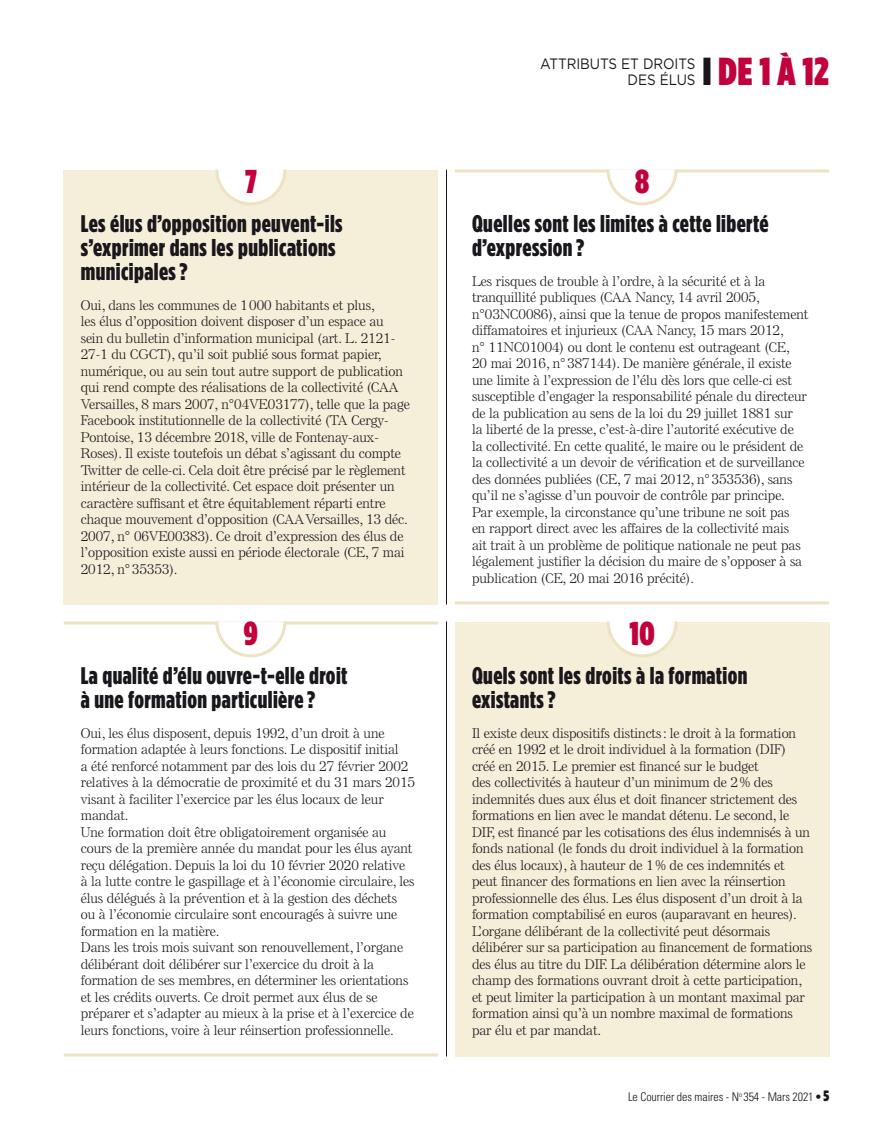
<style>
.page{position:relative;width:893px;height:1140px;background:#fff}
.page>*{position:absolute;margin:0;border:0;box-sizing:border-box;transform-origin:0 0}
.t1{font:900 39px "Gotham Condensed";color:#c1003c}
.t2{font:900 33px "Gotham Condensed";color:#c1003c}
.question_TITRE{font:900 24px/24px "Gotham Condensed";letter-spacing:.015em;color:#1a171c}
.t3{font:15px/16.5px "Gotham";letter-spacing:-.005em;color:#1a171c;text-align:right;scale:.9 1}
.question_TEXTE{font:300 13.5px/16.5px "Else NPL Std";color:#1a171c}
.t4{font:300 condensed 12px "Univers LT Std";letter-spacing:-.01em;color:#1a171c}
.s1{color:#1a171c}
.s2{font-family:"Gotham Condensed";font-weight:900;font-stretch:normal;font-size:15px}
</style>
<div class="page">
<hr style="left:446px;top:621px;width:1px;height:435px;background:#1a171c">
<hr style="left:446px;top:170px;width:1px;height:434px;background:#1a171c">
<div style="left:455px;top:621px;width:374px;height:435px;background:#f5eed9"></div>
<svg style="left:605px;top:621px;width:74px;height:36px"></svg>
<div style="left:64px;top:169px;width:374px;height:435px;background:#f5eed9"></div>
<svg style="left:214px;top:169px;width:74px;height:36px"></svg>
<hr style="left:64px;top:1053px;width:374px;height:3px;background:#ede2c1">
<hr style="left:64px;top:621px;width:374px;height:3px;background:#ede2c1">
<svg style="left:214px;top:621px;width:74px;height:37px"></svg>
<hr style="left:455px;top:601px;width:374px;height:3px;background:#ede2c1">
<hr style="left:455px;top:169px;width:374px;height:3px;background:#ede2c1">
<svg style="left:605px;top:169px;width:74px;height:37px"></svg>
<p class="t2" style="left:245px;top:161px;width:13px">7</p>
<p class="question_TITRE" style="left:81px;top:212px;width:263px">Les élus d’opposition peuvent-ils s’exprimer dans les publications municipales ?</p>
<p class="question_TEXTE" style="left:81px;top:296px;width:330px">Oui, dans les communes de 1000 habitants et plus,<br>les élus d’opposition doivent disposer d’un espace au<br>sein du bulletin d’information municipal (art. L. 2121- 27-1 du CGCT), qu’il soit publié sous format papier, numérique, ou au sein tout autre support de publication qui rend compte des réalisations de la collectivité (CAA Versailles, 8 mars 2007, n°04VE03177), telle que la page Facebook institutionnelle de la collectivité (TA Cergy-Pontoise, 13 décembre 2018, ville de Fontenay-aux-Roses). Il existe toutefois un débat s’agissant du compte Twitter de celle-ci. Cela doit être précisé par le règlement intérieur de la collectivité. Cet espace doit présenter un caractère suffisant et être équitablement réparti entre chaque mouvement d’opposition (CAA Versailles, 13 déc.<br>2007, n° 06VE00383). Ce droit d’expression des élus de l’opposition existe aussi en période électorale (CE, 7 mai 2012, n°35353).</p>
<p class="t2" style="left:244px;top:613px;width:15px">9</p>
<p class="question_TITRE" style="left:81px;top:663px;width:268px">La qualité d’élu ouvre-t-elle droit à une formation particulière ?</p>
<p class="question_TEXTE" style="left:81px;top:724px;width:336px">Oui, les élus disposent, depuis 1992, d’un droit à une formation adaptée à leurs fonctions. Le dispositif initial<br>a été renforcé notamment par des lois du 27 février 2002 relatives à la démocratie de proximité et du 31 mars 2015 visant à faciliter l’exercice par les élus locaux de leur mandat.</p>
<p class="question_TEXTE" style="left:81px;top:823px;width:335px">Une formation doit être obligatoirement organisée au cours de la première année du mandat pour les élus ayant reçu délégation. Depuis la loi du 10 février 2020 relative à la lutte contre le gaspillage et à l’économie circulaire, les élus délégués à la prévention et à la gestion des déchets ou à l’économie circulaire sont encouragés à suivre une formation en la matière.</p>
<p class="question_TEXTE" style="left:81px;top:939px;width:334px">Dans les trois mois suivant son renouvellement, l’organe délibérant doit délibérer sur l’exercice du droit à la formation de ses membres, en déterminer les orientations et les crédits ouverts. Ce droit permet aux élus de se préparer et s’adapter au mieux à la prise et à l’exercice de leurs fonctions, voire à leur réinsertion professionnelle.</p>
<p class="t3" style="left:540px;top:55px;width:174px">ATTRIBUTS ET DROITS<br>DES ÉLUS</p>
<p class="t1" style="left:703px;top:48px;width:128px"><span class="s1">I</span> DE 1 À 12</p>
<p class="t2" style="left:635px;top:161px;width:16px">8</p>
<p class="question_TITRE" style="left:472px;top:212px;width:298px">Quelles sont les limites à cette liberté d’expression ?</p>
<p class="question_TEXTE" style="left:472px;top:272px;width:338px">Les risques de trouble à l’ordre, à la sécurité et à la tranquillité publiques (CAA Nancy, 14 avril 2005, n°03NC0086), ainsi que la tenue de propos manifestement diffamatoires et injurieux (CAA Nancy, 15 mars 2012,<br>n° 11NC01004) ou dont le contenu est outrageant (CE,<br>20 mai 2016, n°387144). De manière générale, il existe une limite à l’expression de l’élu dès lors que celle-ci est susceptible d’engager la responsabilité pénale du directeur de la publication au sens de la loi du 29 juillet 1881 sur<br>la liberté de la presse, c’est-à-dire l’autorité exécutive de<br>la collectivité. En cette qualité, le maire ou le président de la collectivité a un devoir de vérification et de surveillance des données publiées (CE, 7 mai 2012, n°353536), sans qu’il ne s’agisse d’un pouvoir de contrôle par principe.<br>Par exemple, la circonstance qu’une tribune ne soit pas<br>en rapport direct avec les affaires de la collectivité mais<br>ait trait à un problème de politique nationale ne peut pas légalement justifier la décision du maire de s’opposer à sa publication (CE, 20 mai 2016 précité).</p>
<p class="t2" style="left:629px;top:613px;width:27px">10</p>
<p class="question_TITRE" style="left:472px;top:663px;width:277px">Quels sont les droits à la formation existants ?</p>
<p class="question_TEXTE" style="left:472px;top:724px;width:342px">Il existe deux dispositifs distincts: le droit à la formation créé en 1992 et le droit individuel à la formation (DIF) créé en 2015. Le premier est financé sur le budget<br>des collectivités à hauteur d’un minimum de 2% des indemnités dues aux élus et doit financer strictement des formations en lien avec le mandat détenu. Le second, le DIF, est financé par les cotisations des élus indemnisés à un fonds national (le fonds du droit individuel à la formation des élus locaux), à hauteur de 1% de ces indemnités et peut financer des formations en lien avec la réinsertion professionnelle des élus. Les élus disposent d’un droit à la formation comptabilisé en euros (auparavant en heures).<br>L’organe délibérant de la collectivité peut désormais délibérer sur sa participation au financement de formations des élus au titre du DIF. La délibération détermine alors le champ des formations ouvrant droit à cette participation, et peut limiter la participation à un montant maximal par formation ainsi qu’à un nombre maximal de formations par élu et par mandat.</p>
<p class="t4" style="left:628px;top:1089px;width:203px">Le Courrier des maires - N<sup>o</sup> 354 - Mars 2021 • <span class="s2">5</span></p>
</div>
